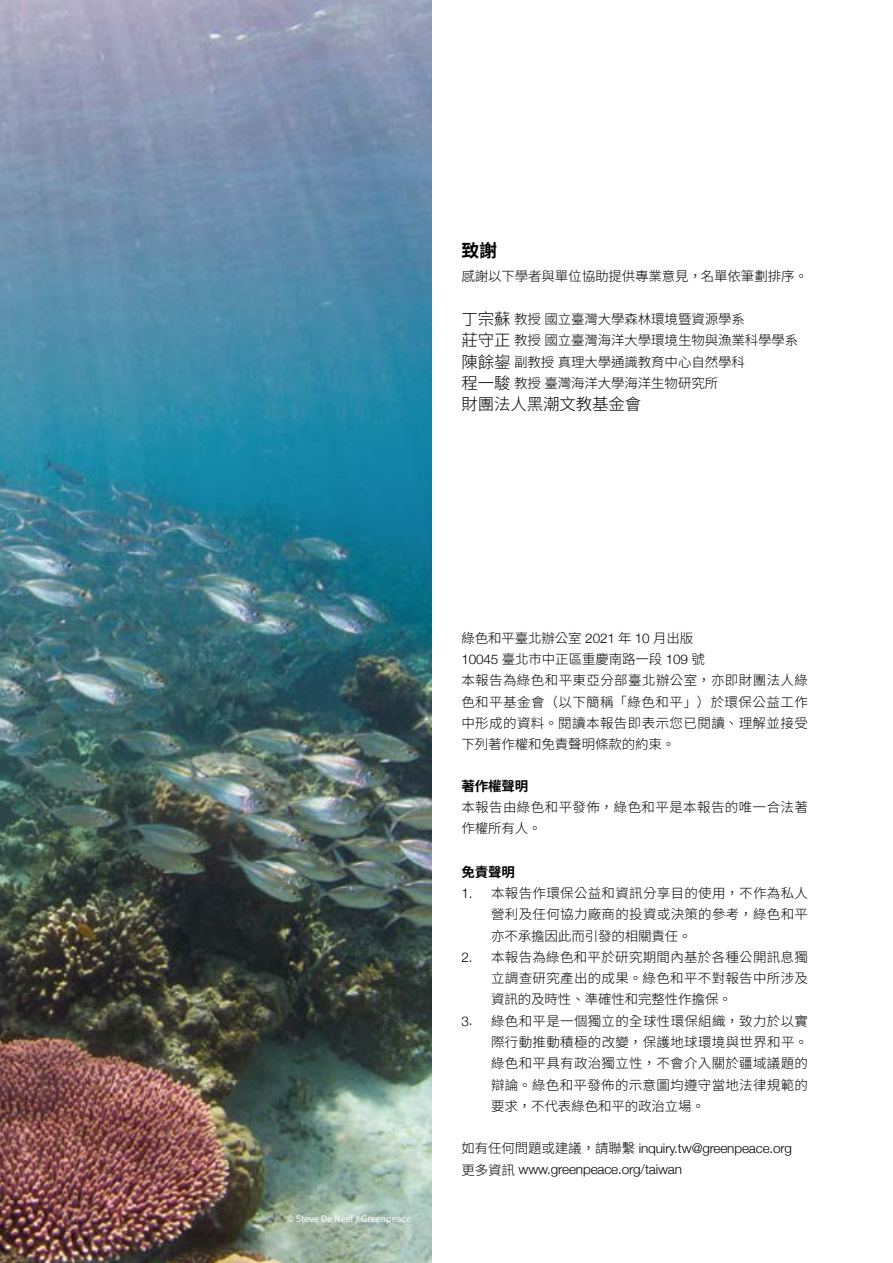
<style>
.page{position:relative;width:893px;height:1263px;background:#fff}
.page>*{position:absolute;margin:0;border:0;box-sizing:border-box;transform-origin:0 0}
.t1{font:700 17.85px "Source Han Sans TC";color:#000}
.t2{font:300 16.35px "Source Han Sans TC";letter-spacing:-.01em;color:#000}
.t3{font:300 13.35px/21.3px "Source Han Sans TC";letter-spacing:.02em;color:#000;text-align:justify}
.t4{font:300 13.35px/21.3px "Source Han Sans TC";letter-spacing:-.01em;color:#000}
.t5{font:300 13.35px/21.3px "Helvetica Neue";letter-spacing:-.01em;color:#000}
.t6{font:700 13.35px "Source Han Sans TC";letter-spacing:-.01em;color:#000}
.t7{font:9px "Source Han Sans TC";color:#fff}
.s1{font-size:16.35px}
.s2{font-family:"Helvetica Neue"}
.s3{font-family:"Source Han Sans TC"}
</style>
<div class="page">
<img style="left:0;top:0;width:432px;height:1263px">
<h1 class="t1" style="left:461px;top:240px;width:37px">致謝</h1>
<p class="t4" style="left:461px;top:266px;width:348px">感謝以下學者與單位協助提供專業意見，名單依筆劃排序。</p>
<p class="t4" style="left:461px;top:309px;width:339px"><span class="s1">丁宗蘇</span>教授國立臺灣大學森林環境暨資源學系<br><span class="s1">莊守正</span>教授國立臺灣海洋大學環境生物與漁業科學學系<span class="s1">陳餘鋆</span>副教授真理大學通識教育中心自然學科<br><span class="s1">程一駿</span>教授臺灣海洋大學海洋生物研究所</p>
<p class="t2" style="left:461px;top:395px;width:181px">財團法人黑潮文教基金會</p>
<p class="t7" style="left:286px;top:1213px;width:126px">© Steve De Neef / Greenpeace</p>
<p class="t3" style="left:461px;top:628px;width:348px;text-align:left">綠色和平臺北辦公室 <span class="s2">2021</span> 年 <span class="s2">10</span> 月出版<br><span class="s2">10045</span> 臺北市中正區重慶南路一段 <span class="s2">109</span> 號<br>本報告為綠色和平東亞分部臺北辦公室，亦即財團法人綠色和平基金會（以下簡稱「綠色和平」）於環保公益工作中形成的資料。閱讀本報告即表示您已閱讀、理解並接受下列著作權和免責聲明條款的約束。</p>
<p class="t6" style="left:461px;top:779px;width:68px">著作權聲明</p>
<p class="t3" style="left:461px;top:797px;width:348px">本報告由綠色和平發佈，綠色和平是本報告的唯一合法著作權所有人。</p>
<p class="t6" style="left:461px;top:864px;width:55px">免責聲明</p>
<p class="t3" style="left:491px;top:883px;width:318px;text-indent:-30px"><span class="s2">1.</span> 本報告作環保公益和資訊分享目的使用，不作為私人營利及任何協力廠商的投資或決策的參考，綠色和平亦不承擔因此而引發的相關責任。</p>
<p class="t3" style="left:491px;top:947px;width:318px;text-indent:-30px"><span class="s2">2.</span> 本報告為綠色和平於研究期間內基於各種公開訊息獨立調查研究產出的成果。綠色和平不對報告中所涉及資訊的及時性、準確性和完整性作擔保。</p>
<p class="t3" style="left:491px;top:1010px;width:318px;text-indent:-30px"><span class="s2">3.</span> 綠色和平是一個獨立的全球性環保組織，致力於以實際行動推動積極的改變，保護地球環境與世界和平。綠色和平具有政治獨立性，不會介入關於疆域議題的辯論。綠色和平發佈的示意圖均遵守當地法律規範的要求，不代表綠色和平的政治立場。</p>
<p class="t5" style="left:461px;top:1136px;width:332px"><span class="s3">如有任何問題或建議，請聯繫</span> inquiry.tw@greenpeace.org<span class="s3">更多資訊</span> www.greenpeace.org/taiwan</p>
</div>
